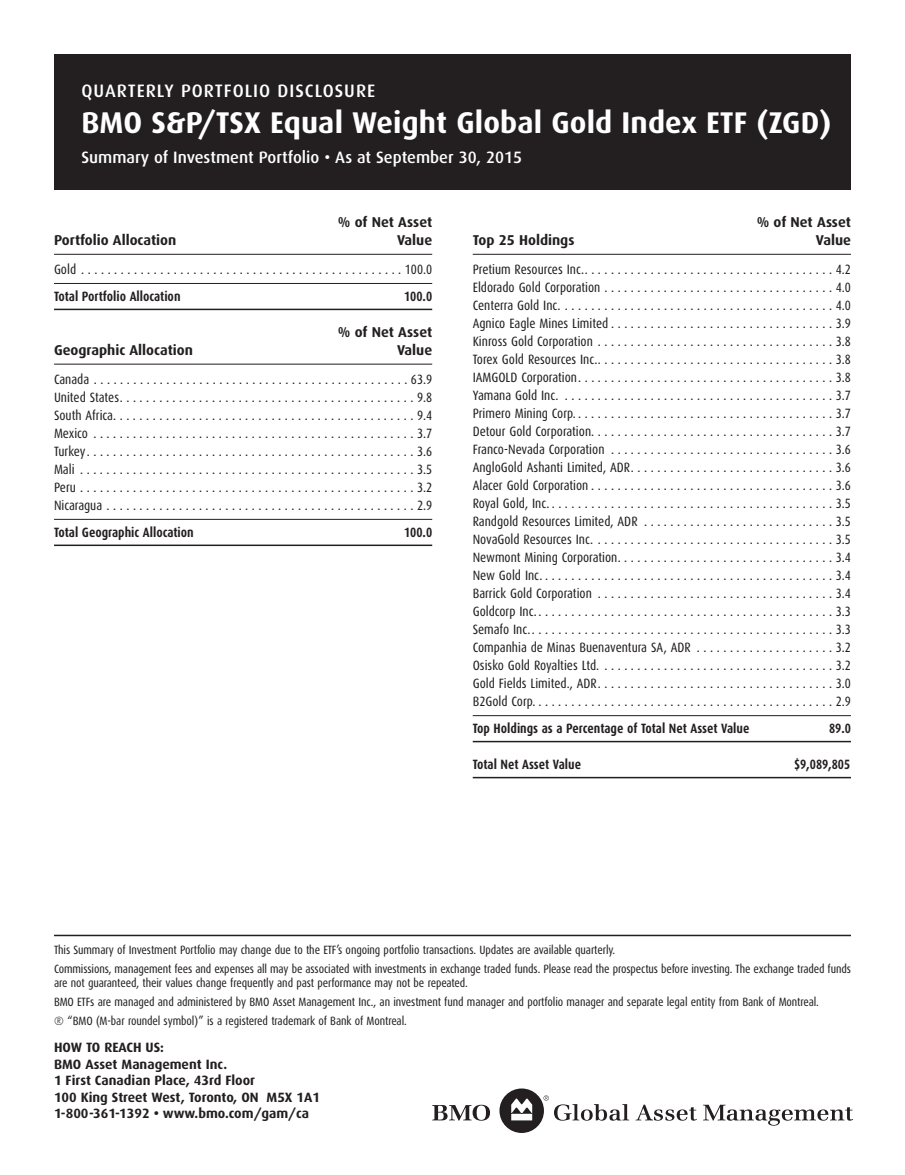
<style>
.page{position:relative;width:905px;height:1175px;background:#fff}
.page>*{position:absolute;margin:0;border:0;box-sizing:border-box;transform-origin:0 0}
.t1{font:700 30px "Dax";letter-spacing:.005em;color:#fff}
.t2{font:500 18px "Dax";letter-spacing:.055em;color:#fff}
.t3{font:500 16.5px "Dax";color:#fff}
.t4{font:700 14.25px "Dax";color:#231f20}
.t5{font:13.5px/18px "Dax Condensed";color:#231f20;text-align:justify}
.t6{font:700 13.5px "Dax Condensed";color:#231f20}
.t7{font:700 13.5px/16.5px "Dax";color:#231f20}
.t8{font:12px/18.9px "Dax Condensed";letter-spacing:-.01em;color:#231f20}
</style>
<div class="page">
<div style="left:54px;top:54px;width:796px;height:135px;background:#231f20"></div>
<hr style="left:54px;top:934px;width:796px;height:2px;background:#231f20">
<svg style="left:432px;top:1104px;width:58px;height:16px"></svg>
<div style="left:499px;top:1088px;width:45px;height:44px;background:#231f20;border-radius:50%"></div>
<svg style="left:511px;top:1098px;width:21px;height:22px"></svg>
<svg style="left:543px;top:1095px;width:86px;height:25px"></svg>
<svg style="left:635px;top:1104px;width:62px;height:16px"></svg>
<svg style="left:703px;top:1104px;width:150px;height:21px"></svg>
<hr style="left:472px;top:254px;width:378px;height:1px;background:#231f20">
<hr style="left:472px;top:715px;width:378px;height:1px;background:#231f20">
<hr style="left:472px;top:741px;width:378px;height:1px;background:#231f20">
<hr style="left:472px;top:777px;width:378px;height:1px;background:#231f20">
<hr style="left:54px;top:254px;width:378px;height:1px;background:#231f20">
<hr style="left:54px;top:283px;width:378px;height:1px;background:#231f20">
<hr style="left:54px;top:309px;width:378px;height:1px;background:#231f20">
<hr style="left:54px;top:364px;width:378px;height:1px;background:#231f20">
<hr style="left:54px;top:519px;width:378px;height:1px;background:#231f20">
<hr style="left:54px;top:544px;width:378px;height:2px;background:#231f20">
<h2 class="t2" style="left:81px;top:83px;width:295px">QUARTERLY PORTFOLIO DISCLOSURE</h2>
<h1 class="t1" style="left:81px;top:110px;width:751px">BMO S&amp;P/TSX Equal Weight Global Gold Index ETF (ZGD)</h1>
<p class="t3" style="left:81px;top:150px;width:442px">Summary of Investment Portfolio • As at September 30, 2015</p>
<p class="t4" style="left:338px;top:216px;width:96px">% of Net Asset</p>
<p class="t4" style="left:54px;top:234px;width:124px">Portfolio Allocation</p>
<p class="t4" style="left:397px;top:234px;width:37px">Value</p>
<p class="t5" style="left:54px;top:261px;width:379px">Gold . . . . . . . . . . . . . . . . . . . . . . . . . . . . . . . . . . . . . . . . . . . . . . . . . 100.0</p>
<p class="t6" style="left:54px;top:290px;width:128px">Total Portfolio Allocation</p>
<p class="t6" style="left:404px;top:290px;width:30px">100.0</p>
<p class="t4" style="left:338px;top:326px;width:96px">% of Net Asset</p>
<p class="t4" style="left:54px;top:344px;width:140px">Geographic Allocation</p>
<p class="t4" style="left:397px;top:344px;width:37px">Value</p>
<p class="t5" style="left:54px;top:371px;width:380px">Canada . . . . . . . . . . . . . . . . . . . . . . . . . . . . . . . . . . . . . . . . . . . . . . . . 63.9<br>United States. . . . . . . . . . . . . . . . . . . . . . . . . . . . . . . . . . . . . . . . . . . . . 9.8<br>South Africa. . . . . . . . . . . . . . . . . . . . . . . . . . . . . . . . . . . . . . . . . . . . . . 9.4<br>Mexico . . . . . . . . . . . . . . . . . . . . . . . . . . . . . . . . . . . . . . . . . . . . . . . . . 3.7<br>Turkey. . . . . . . . . . . . . . . . . . . . . . . . . . . . . . . . . . . . . . . . . . . . . . . . . . 3.6<br>Mali . . . . . . . . . . . . . . . . . . . . . . . . . . . . . . . . . . . . . . . . . . . . . . . . . . . 3.5<br>Peru . . . . . . . . . . . . . . . . . . . . . . . . . . . . . . . . . . . . . . . . . . . . . . . . . . . 3.2<br>Nicaragua . . . . . . . . . . . . . . . . . . . . . . . . . . . . . . . . . . . . . . . . . . . . . . . 2.9</p>
<p class="t6" style="left:54px;top:526px;width:141px">Total Geographic Allocation</p>
<p class="t6" style="left:404px;top:526px;width:30px">100.0</p>
<p class="t4" style="left:756px;top:216px;width:96px">% of Net Asset</p>
<p class="t4" style="left:472px;top:234px;width:103px">Top 25 Holdings</p>
<p class="t4" style="left:815px;top:234px;width:37px">Value</p>
<p class="t5" style="left:472px;top:261px;width:380px">Pretium Resources Inc.. . . . . . . . . . . . . . . . . . . . . . . . . . . . . . . . . . . . . . 4.2<br>Eldorado Gold Corporation . . . . . . . . . . . . . . . . . . . . . . . . . . . . . . . . . . . 4.0<br>Centerra Gold Inc. . . . . . . . . . . . . . . . . . . . . . . . . . . . . . . . . . . . . . . . . . 4.0<br>Agnico Eagle Mines Limited . . . . . . . . . . . . . . . . . . . . . . . . . . . . . . . . . . 3.9<br>Kinross Gold Corporation . . . . . . . . . . . . . . . . . . . . . . . . . . . . . . . . . . . . 3.8<br>Torex Gold Resources Inc.. . . . . . . . . . . . . . . . . . . . . . . . . . . . . . . . . . . . 3.8<br>IAMGOLD Corporation. . . . . . . . . . . . . . . . . . . . . . . . . . . . . . . . . . . . . . . 3.8<br>Yamana Gold Inc. . . . . . . . . . . . . . . . . . . . . . . . . . . . . . . . . . . . . . . . . . 3.7<br>Primero Mining Corp. . . . . . . . . . . . . . . . . . . . . . . . . . . . . . . . . . . . . . . . 3.7<br>Detour Gold Corporation. . . . . . . . . . . . . . . . . . . . . . . . . . . . . . . . . . . . . 3.7<br>Franco-Nevada Corporation . . . . . . . . . . . . . . . . . . . . . . . . . . . . . . . . . . 3.6<br>AngloGold Ashanti Limited, ADR. . . . . . . . . . . . . . . . . . . . . . . . . . . . . . . 3.6<br>Alacer Gold Corporation . . . . . . . . . . . . . . . . . . . . . . . . . . . . . . . . . . . . . 3.6<br>Royal Gold, Inc. . . . . . . . . . . . . . . . . . . . . . . . . . . . . . . . . . . . . . . . . . . . 3.5<br>Randgold Resources Limited, ADR . . . . . . . . . . . . . . . . . . . . . . . . . . . . . 3.5<br>NovaGold Resources Inc. . . . . . . . . . . . . . . . . . . . . . . . . . . . . . . . . . . . . 3.5<br>Newmont Mining Corporation. . . . . . . . . . . . . . . . . . . . . . . . . . . . . . . . . 3.4<br>New Gold Inc. . . . . . . . . . . . . . . . . . . . . . . . . . . . . . . . . . . . . . . . . . . . . 3.4<br>Barrick Gold Corporation . . . . . . . . . . . . . . . . . . . . . . . . . . . . . . . . . . . . 3.4<br>Goldcorp Inc.. . . . . . . . . . . . . . . . . . . . . . . . . . . . . . . . . . . . . . . . . . . . . 3.3<br>Semafo Inc.. . . . . . . . . . . . . . . . . . . . . . . . . . . . . . . . . . . . . . . . . . . . . . 3.3<br>Companhia de Minas Buenaventura SA, ADR . . . . . . . . . . . . . . . . . . . . . 3.2<br>Osisko Gold Royalties Ltd. . . . . . . . . . . . . . . . . . . . . . . . . . . . . . . . . . . . 3.2<br>Gold Fields Limited., ADR. . . . . . . . . . . . . . . . . . . . . . . . . . . . . . . . . . . . 3.0<br>B2Gold Corp. . . . . . . . . . . . . . . . . . . . . . . . . . . . . . . . . . . . . . . . . . . . . . 2.9</p>
<p class="t6" style="left:472px;top:722px;width:278px">Top Holdings as a Percentage of Total Net Asset Value</p>
<p class="t6" style="left:829px;top:722px;width:23px">89.0</p>
<p class="t6" style="left:472px;top:758px;width:110px">Total Net Asset Value</p>
<p class="t6" style="left:794px;top:758px;width:58px">$9,089,805</p>
<p class="t8" style="left:54px;top:941px;width:798px">This Summary of Investment Portfolio may change due to the ETF’s ongoing portfolio transactions. Updates are available quarterly.<br>Commissions, management fees and expenses all may be associated with investments in exchange traded funds. Please read the prospectus before investing. The exchange traded funds</p>
<p class="t8" style="left:54px;top:974px;width:766px">are not guaranteed, their values change frequently and past performance may not be repeated.<br>BMO ETFs are managed and administered by BMO Asset Management Inc., an investment fund manager and portfolio manager and separate legal entity from Bank of Montreal. ® “BMO (M-bar roundel symbol)” is a registered trademark of Bank of Montreal.</p>
<p class="t7" style="left:54px;top:1040px;width:267px">HOW TO REACH US:<br>BMO Asset Management Inc.<br>1 First Canadian Place, 43rd Floor<br>100 King Street West, Toronto, ON M5X 1A1<br>1-800-361-1392 • www.bmo.com/gam/ca</p>
</div>
